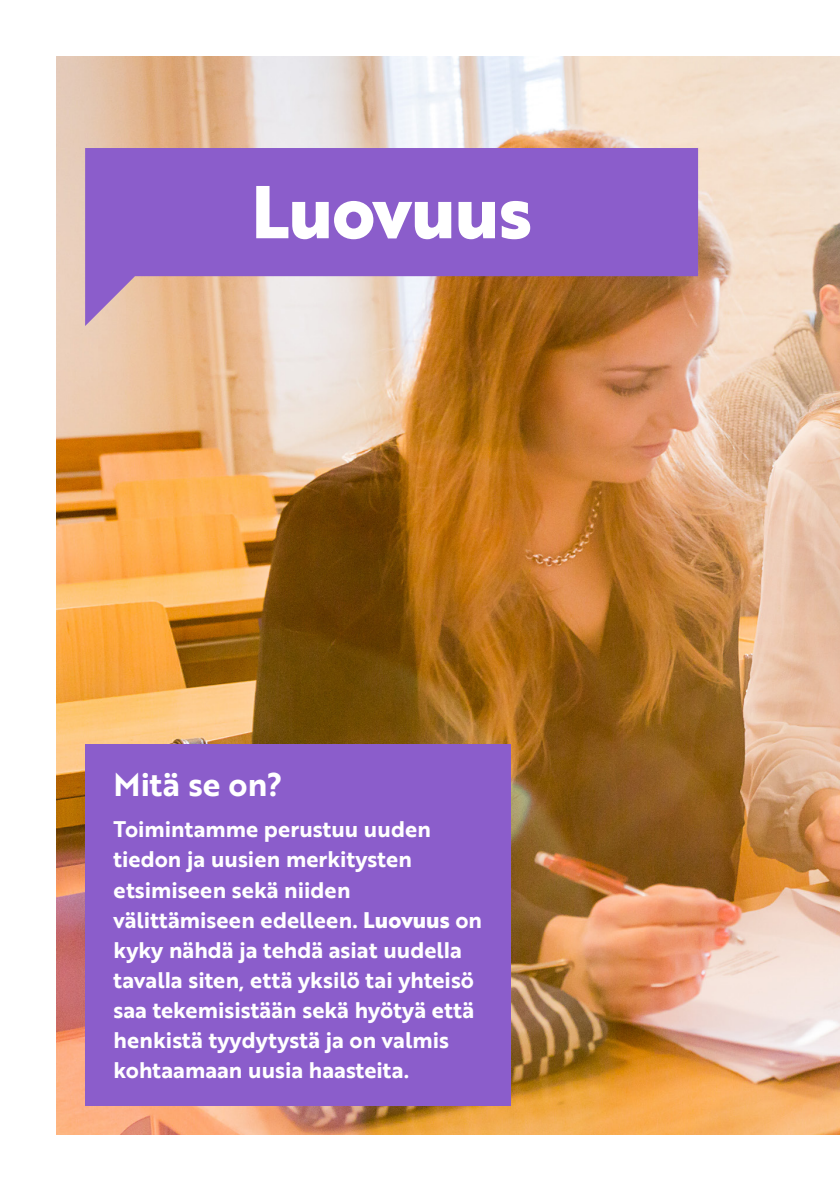
<style>
.page{position:relative;width:840px;height:1191px;background:#fff}
.page>*{position:absolute;margin:0;border:0;box-sizing:border-box;transform-origin:0 0}
.t1{font:700 72.6px "Brother 1816 Extra";letter-spacing:-.01em;color:#fff}
.t2{font:32px "Brother 1816 Bold";color:#fff}
.t3{font:22px/30px "Brother 1816 Bold";color:#fff}
.s1{font-family:"Brother 1816 Extra";font-weight:700}
</style>
<div class="page">
<img style="left:57px;top:57px;width:782px;height:1077px">
<div style="left:85px;top:744px;width:425px;height:362px;background:#8b5dcb"></div>
<svg style="left:85px;top:148px;width:612px;height:178px;background:#9c6fb4"></svg>
<p class="t1" style="left:251px;top:156px;width:282px">Luovuus</p>
<p class="t2" style="left:113px;top:760px;width:170px">Mitä se on?</p>
<p class="t3" style="left:113px;top:813px;width:370px">Toimintamme perustuu uuden tiedon ja uusien merkitysten etsimiseen sekä niiden välittämiseen edelleen. <span class="s1">Luovuus</span> on kyky nähdä ja tehdä asiat uudella tavalla siten, että yksilö tai yhteisö saa tekemisistään sekä hyötyä että henkistä tyydytystä ja on valmis kohtaamaan uusia haasteita.</p>
</div>
